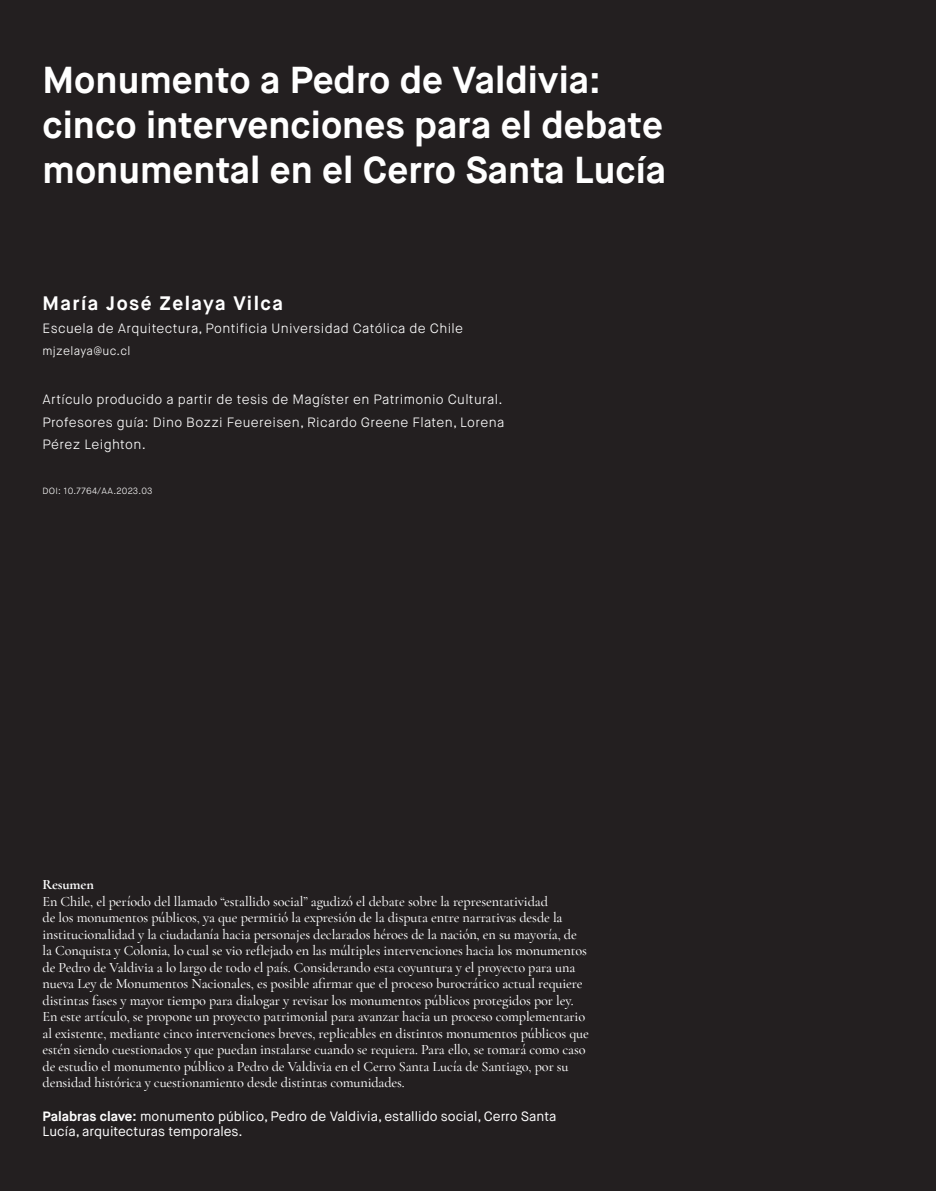
<style>
.page{position:relative;width:936px;height:1191px;background:#fff}
.page>*{position:absolute;margin:0;border:0;box-sizing:border-box;transform-origin:0 0}
._01_-_TITULO{font:700 37.5px/45px "Maison Neue";color:#fff}
._02_-_AUTOR{font:700 19.5px "Maison Neue";letter-spacing:.075em;color:#fff}
._04_-_TEXTO_GENERAL{font:500 14.25px/16.5px "Cormorant Garamond";letter-spacing:-.01em;color:#fff}
._04_-_TEXTO_GENERAL-2{font:700 14.25px "Cormorant Garamond";letter-spacing:-.01em;color:#fff}
._02_-_AUTOR-2{font:300 13.5px/22.5px "Maison Neue";letter-spacing:.025em;color:#fff}
.t1{font:13.5px/15px "Maison Neue";color:#fff}
._02_-_AUTOR-3{font:300 12px "Maison Neue";letter-spacing:.025em;color:#fff}
._02_-_AUTOR-4{font:300 9px "Maison Neue";letter-spacing:.025em;color:#fff}
.s1{font-weight:700}
</style>
<div class="page">
<div style="left:0;top:0;width:935px;height:1191px;background:#231f20"></div>
<p class="_01_-_TITULO" style="left:43px;top:58px;width:625px">Monumento a Pedro de Valdivia: cinco intervenciones para el debate monumental en el Cerro Santa Lucía</p>
<p class="_02_-_AUTOR" style="left:43px;top:291px;width:242px">María José Zelaya Vilca</p>
<p class="_02_-_AUTOR-2" style="left:43px;top:317px;width:422px">Escuela de Arquitectura, Pontificia Universidad Católica de Chile</p>
<p class="_02_-_AUTOR-3" style="left:43px;top:343px;width:89px">mjzelaya@uc.cl</p>
<p class="_02_-_AUTOR-2" style="left:43px;top:388px;width:461px">Artículo producido a partir de tesis de Magíster en Patrimonio Cultural.</p>
<p class="_02_-_AUTOR-2" style="left:43px;top:411px;width:463px">Profesores guía: Dino Bozzi Feuereisen, Ricardo Greene Flaten, Lorena<br>Pérez Leighton.</p>
<p class="_02_-_AUTOR-4" style="left:43px;top:485px;width:111px">DOI: 10.7764/AA.2023.03</p>
<p class="_04_-_TEXTO_GENERAL-2" style="left:43px;top:875px;width:53px">Resumen</p>
<p class="_04_-_TEXTO_GENERAL" style="left:43px;top:892px;width:548px">En Chile, el período del llamado “estallido social” agudizó el debate sobre la representatividad<br>de los monumentos públicos, ya que permitió la expresión de la disputa entre narrativas desde la institucionalidad y la ciudadanía hacia personajes declarados héroes de la nación, en su mayoría, de la Conquista y Colonia, lo cual se vio reflejado en las múltiples intervenciones hacia los monumentos de Pedro de Valdivia a lo largo de todo el país. Considerando esta coyuntura y el proyecto para una nueva Ley de Monumentos Nacionales, es posible afirmar que el proceso burocrático actual requiere distintas fases y mayor tiempo para dialogar y revisar los monumentos públicos protegidos por ley.<br>En este artículo, se propone un proyecto patrimonial para avanzar hacia un proceso complementario al existente, mediante cinco intervenciones breves, replicables en distintos monumentos públicos que estén siendo cuestionados y que puedan instalarse cuando se requiera. Para ello, se tomará como caso de estudio el monumento público a Pedro de Valdivia en el Cerro Santa Lucía de Santiago, por su densidad histórica y cuestionamiento desde distintas comunidades.</p>
<p class="t1" style="left:43px;top:1108px;width:515px"><span class="s1">Palabras clave:</span> monumento público, Pedro de Valdivia, estallido social, Cerro Santa<br>Lucía, arquitecturas temporales.</p>
</div>
